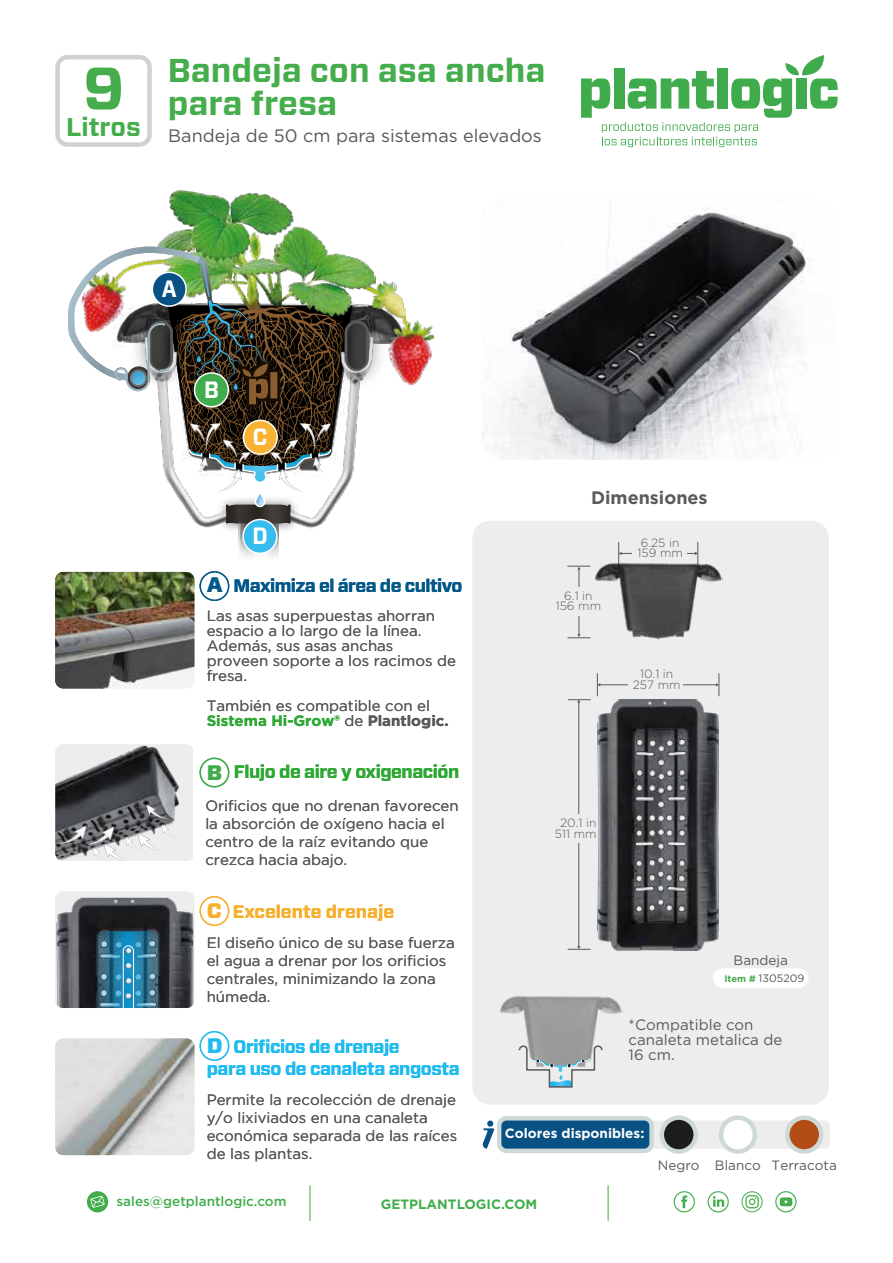
<style>
.page{position:relative;width:893px;height:1263px;background:#fff}
.page>*{position:absolute;margin:0;border:0;box-sizing:border-box;transform-origin:0 0}
.t1{font:700 60px "Vitesse Sans";color:#45ad4c}
.t2{font:700 33px/33px "Vitesse Sans";color:#45ad4c}
.t3{font:700 25.5px "Vitesse Sans";color:#45ad4c}
.t4{font:700 23.55px "Vitesse Sans";color:#fff;scale:.9 1}
.t5{font:900 21px "Vitesse Sans";color:#3fac4d}
.t6{font:700 18px/22.5px "Vitesse Sans";letter-spacing:-.025em;color:#21bcef}
.t7{font:18px "Gotham";color:#595857}
.t8{font:700 18px "Vitesse Sans";letter-spacing:-.03em;color:#025889}
.t9{font:700 18px "Vitesse Sans";letter-spacing:-.025em;color:#30a836}
.t10{font:700 18px "Vitesse Sans";color:#f6b02f}
.t11{font:700 18px "Gotham";color:#595a5c}
.t12{font:15px/18px "Gotham";color:#595a5c}
.t13{font:13.5px "Gotham";color:#595a5c}
.t14{font:500 13.5px "Gotham";color:#43ad4c}
.t15{font:700 13.5px "Gotham";color:#fff}
.t16{font:700 13.5px "Gotham";color:#43ad4c}
.t17{font:300 12px/10.5px "Gotham";color:#595958;text-align:center}
.t18{font:10.8px "Gotham";color:#595958}
.s1{font-weight:900;font-size:21px}
.s2{font-weight:700;color:#30a836}
.s3{font-weight:700}
.s4{font-weight:700;font-size:9.45px;color:#43ad4c}
</style>
<div class="page">
<div style="left:472px;top:521px;width:357px;height:584px;background:#ededed;border-radius:18px"></div>
<hr style="left:578px;top:702px;width:1px;height:244px;background:#595958">
<svg style="left:568px;top:946px;width:23px;height:4px"></svg>
<svg style="left:568px;top:699px;width:23px;height:4px"></svg>
<div style="left:562px;top:814px;width:32px;height:29px;background:#ededed"></div>
<hr style="left:579px;top:569px;width:1px;height:66px;background:#595958">
<svg style="left:567px;top:566px;width:23px;height:4px"></svg>
<svg style="left:567px;top:634px;width:23px;height:4px"></svg>
<div style="left:559px;top:587px;width:40px;height:28px;background:#ededed"></div>
<hr style="left:621px;top:553px;width:74px;height:1px;background:#595958">
<svg style="left:695px;top:542px;width:3px;height:18px"></svg>
<svg style="left:618px;top:542px;width:4px;height:18px"></svg>
<div style="left:632px;top:536px;width:54px;height:26px;background:#ededed"></div>
<img style="left:595px;top:560px;width:128px;height:80px">
<img style="left:597px;top:700px;width:122px;height:251px">
<hr style="left:600px;top:684px;width:116px;height:1px;background:#595958">
<svg style="left:716px;top:673px;width:4px;height:23px"></svg>
<svg style="left:597px;top:673px;width:3px;height:23px"></svg>
<div style="left:629px;top:668px;width:54px;height:26px;background:#ededed"></div>
<svg style="left:674px;top:1191px;width:21px;height:21px"></svg>
<svg style="left:775px;top:1191px;width:22px;height:21px"></svg>
<svg style="left:741px;top:1191px;width:22px;height:21px"></svg>
<svg style="left:708px;top:1191px;width:21px;height:21px"></svg>
<div style="left:87px;top:1191px;width:21px;height:21px;background:#43ad4c;border-radius:50%"></div>
<svg style="left:90px;top:1196px;width:15px;height:12px"></svg>
<hr style="left:310px;top:1185px;width:1px;height:36px;background:#44ac34">
<hr style="left:608px;top:1185px;width:1px;height:36px;background:#44ac34">
<div style="left:55px;top:55px;width:97px;height:92px;border:4px solid #d0d1d2;border-radius:10px"></div>
<svg style="left:581px;top:55px;width:257px;height:92px"></svg>
<img style="left:482px;top:208px;width:329px;height:252px">
<div style="left:637px;top:1120px;width:193px;height:28px;background:#ededed;border-radius:5px"></div>
<svg style="left:482px;top:1116px;width:172px;height:37px"></svg>
<div style="left:487px;top:1120px;width:6px;height:7px;background:#085185;border-radius:50%"></div>
<svg style="left:660px;top:1115px;width:38px;height:39px"></svg>
<svg style="left:719px;top:1115px;width:38px;height:39px"></svg>
<svg style="left:785px;top:1115px;width:38px;height:39px"></svg>
<img style="left:395px;top:307px;width:40px;height:78px">
<img style="left:375px;top:274px;width:30px;height:43px">
<img style="left:156px;top:190px;width:219px;height:105px">
<img style="left:369px;top:295px;width:26px;height:74px">
<img style="left:196px;top:337px;width:181px;height:192px">
<img style="left:213px;top:523px;width:90px;height:13px">
<div style="left:200px;top:758px;width:29px;height:29px;border:2px solid #3fac4d;border-radius:50%"></div>
<svg style="left:55px;top:744px;width:138px;height:117px"></svg>
<div style="left:200px;top:896px;width:29px;height:30px;border:2px solid #f6b02f;border-radius:50%"></div>
<svg style="left:55px;top:891px;width:139px;height:117px"></svg>
<div style="left:200px;top:571px;width:29px;height:30px;border:2px solid #025889;border-radius:50%"></div>
<img style="left:55px;top:572px;width:139px;height:116px">
<div style="left:200px;top:1031px;width:29px;height:30px;border:2px solid #21bcef;border-radius:50%"></div>
<img style="left:55px;top:1038px;width:139px;height:117px">
<svg style="left:238px;top:537px;width:41px;height:20px"></svg>
<img style="left:68px;top:247px;width:301px;height:276px">
<div style="left:243px;top:420px;width:34px;height:34px;background:#f9b333;border-radius:50%"></div>
<div style="left:243px;top:420px;width:35px;height:35px;border:2px solid #fff;border-radius:50%"></div>
<div style="left:195px;top:373px;width:33px;height:34px;background:#3fac4d;border-radius:50%"></div>
<div style="left:194px;top:372px;width:35px;height:35px;border:2px solid #fff;border-radius:50%"></div>
<div style="left:152px;top:272px;width:34px;height:34px;background:#085185;border-radius:50%"></div>
<div style="left:152px;top:272px;width:35px;height:35px;border:2px solid #fff;border-radius:50%"></div>
<div style="left:243px;top:519px;width:34px;height:34px;background:#36bdee;border-radius:50%"></div>
<div style="left:242px;top:519px;width:36px;height:35px;border:2px solid #fff;border-radius:50%"></div>
<div style="left:713px;top:968px;width:95px;height:20px;background:#fff"></div>
<img style="left:500px;top:996px;width:122px;height:49px">
<svg style="left:518px;top:1045px;width:85px;height:43px"></svg>
<h1 class="t1" style="left:83px;top:49px;width:43px">9</h1>
<h3 class="t3" style="left:66px;top:110px;width:76px">Litros</h3>
<h2 class="t2" style="left:168px;top:54px;width:379px">Bandeja con asa ancha para fresa</h2>
<p class="t7" style="left:168px;top:125px;width:375px">Bandeja de 50 cm para sistemas elevados</p>
<h3 class="t4" style="left:162px;top:273px;width:18px">A</h3>
<h3 class="t4" style="left:204px;top:374px;width:18px">B</h3>
<h3 class="t4" style="left:253px;top:421px;width:18px">C</h3>
<h3 class="t4" style="left:252px;top:520px;width:18px">D</h3>
<p class="t8" style="left:207px;top:574px;width:257px"><span class="s1">A</span> Maximiza el área de cultivo</p>
<p class="t12" style="left:207px;top:608px;width:251px;line-height:15px">Las asas superpuestas ahorran espacio a lo largo de la línea.<br>Además, sus asas anchas proveen soporte a los racimos de fresa.</p>
<p class="t12" style="left:207px;top:698px;width:244px;line-height:15px">También es compatible con el<br><span class="s2">Sistema Hi-Grow®</span> de <span class="s3">Plantlogic.</span></p>
<p class="t9" style="left:234px;top:760px;width:227px">Flujo de aire y oxigenación</p>
<h3 class="t5" style="left:207px;top:758px;width:17px">B</h3>
<p class="t12" style="left:205px;top:796px;width:255px">Orificios que no drenan favorecen la absorción de oxígeno hacia el centro de la raíz evitando que crezca hacia abajo.</p>
<p class="t10" style="left:207px;top:899px;width:189px"><span class="s1">C</span> Excelente drenaje</p>
<p class="t12" style="left:207px;top:933px;width:250px">El diseño único de su base fuerza el agua a drenar por los orificios centrales, minimizando la zona húmeda.</p>
<p class="t6" style="left:207px;top:1035px;width:254px"><span class="s1">D</span> Orificios de drenaje<br>para uso de canaleta angosta</p>
<p class="t12" style="left:207px;top:1090px;width:252px">Permite la recolección de drenaje y/o lixiviados en una canaleta económica separada de las raíces de las plantas.</p>
<p class="t11" style="left:591px;top:485px;width:118px">Dimensiones</p>
<p class="t17" style="left:556px;top:590px;width:47px">6.1 in<br>156 mm</p>
<p class="t17" style="left:637px;top:537px;width:47px;text-align:left">6.25 in<br>159 mm</p>
<p class="t17" style="left:633px;top:668px;width:49px">10.1 in<br>257 mm</p>
<p class="t17" style="left:555px;top:817px;width:43px">20.1 in<br>511 mm</p>
<p class="t13" style="left:734px;top:951px;width:56px">Bandeja</p>
<p class="t18" style="left:724px;top:972px;width:82px"><span class="s4">Item #</span> 1305209</p>
<p class="t12" style="left:629px;top:1017px;width:155px;line-height:15px">*Compatible con canaleta metalica de<br>16 cm.</p>
<p class="t15" style="left:505px;top:1124px;width:141px">Colores disponibles:</p>
<p class="t13" style="left:658px;top:1156px;width:180px">Negro Blanco Terracota</p>
<p class="t14" style="left:116px;top:1192px;width:172px">sales@getplantlogic.com</p>
<p class="t16" style="left:381px;top:1195px;width:158px">GETPLANTLOGIC.COM</p>
</div>
